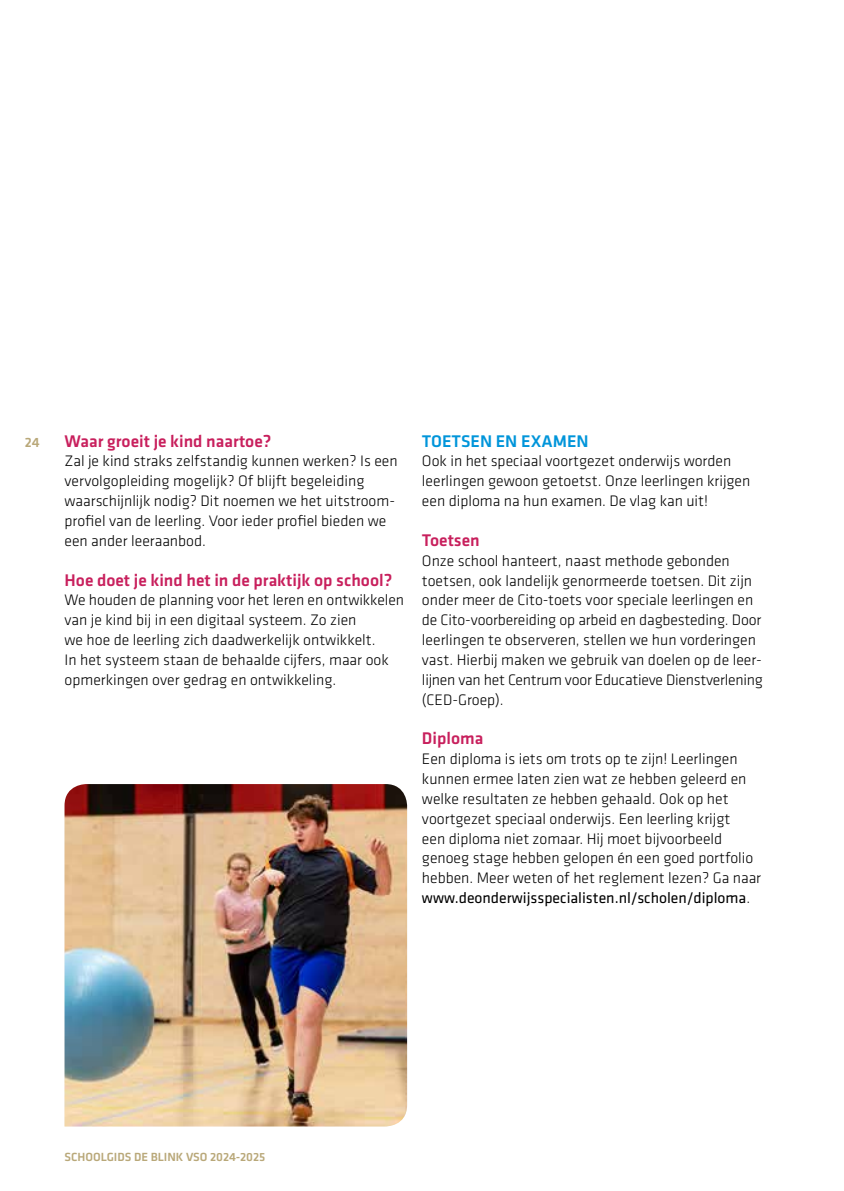
<style>
.page{position:relative;width:844px;height:1191px;background:#fff}
.page>*{position:absolute;margin:0;border:0;box-sizing:border-box;transform-origin:0 0}
.t1{font:500 17.5px "Klavika";color:#c8205d}
.t2{font:500 17.5px "Klavika";color:#0095da}
.t3{font:300 15.75px/19.8px "Klavika";color:#000}
.t4{font:500 14px "Klavika";color:#b9a879}
.t5{font:500 12.25px "Klavika";color:#b9a879}
.s1{font-weight:400}
</style>
<div class="page">
<img style="left:64px;top:784px;width:343px;height:342px">
<p class="t4" style="left:25px;top:434px;width:16px">24</p>
<p class="t1" style="left:64px;top:431px;width:208px">Waar groeit je kind naartoe?</p>
<p class="t3" style="left:64px;top:451px;width:334px">Zal je kind straks zelfstandig kunnen werken? Is een vervolgopleiding mogelijk? Of blijft begeleiding waarschijnlijk nodig? Dit noemen we het uitstroom&shy;profiel van de leerling. Voor ieder profiel bieden we een ander leeraanbod.</p>
<p class="t1" style="left:64px;top:570px;width:329px">Hoe doet je kind het in de praktijk op school?</p>
<p class="t3" style="left:64px;top:590px;width:341px">We houden de planning voor het leren en ontwikkelen van je kind bij in een digitaal systeem. Zo zien<br>we hoe de leerling zich daadwerkelijk ontwikkelt.<br>In het systeem staan de behaalde cijfers, maar ook opmerkingen over gedrag en ontwikkeling.</p>
<p class="t2" style="left:422px;top:431px;width:168px">TOETSEN EN EXAMEN</p>
<p class="t3" style="left:422px;top:451px;width:330px">Ook in het speciaal voortgezet onderwijs worden leerlingen gewoon getoetst. Onze leerlingen krijgen een diploma na hun examen. De vlag kan uit!</p>
<p class="t1" style="left:422px;top:530px;width:59px">Toetsen</p>
<p class="t3" style="left:422px;top:551px;width:342px">Onze school hanteert, naast methode gebonden toetsen, ook landelijk genormeerde toetsen. Dit zijn onder meer de Cito-toets voor speciale leerlingen en de Cito-voorbereiding op arbeid en dagbesteding. Door leerlingen te observeren, stellen we hun vorderingen vast. Hierbij maken we gebruik van doelen op de leer&shy;lijnen van het Centrum voor Educatieve Dienstverlening (CED-Groep).</p>
<p class="t1" style="left:422px;top:729px;width:63px">Diploma</p>
<p class="t3" style="left:422px;top:749px;width:340px">Een diploma is iets om trots op te zijn! Leerlingen kunnen ermee laten zien wat ze hebben geleerd en welke resultaten ze hebben gehaald. Ook op het voortgezet speciaal onderwijs. Een leerling krijgt<br>een diploma niet zomaar. Hij moet bijvoorbeeld genoeg stage hebben gelopen én een goed portfolio hebben. Meer weten of het reglement lezen? Ga naar <span class="s1">www.deonderwijsspecialisten.nl/scholen/diploma</span>.</p>
<p class="t5" style="left:64px;top:1150px;width:202px">SCHOOLGIDS DE BLINK VSO 2024-2025</p>
</div>
